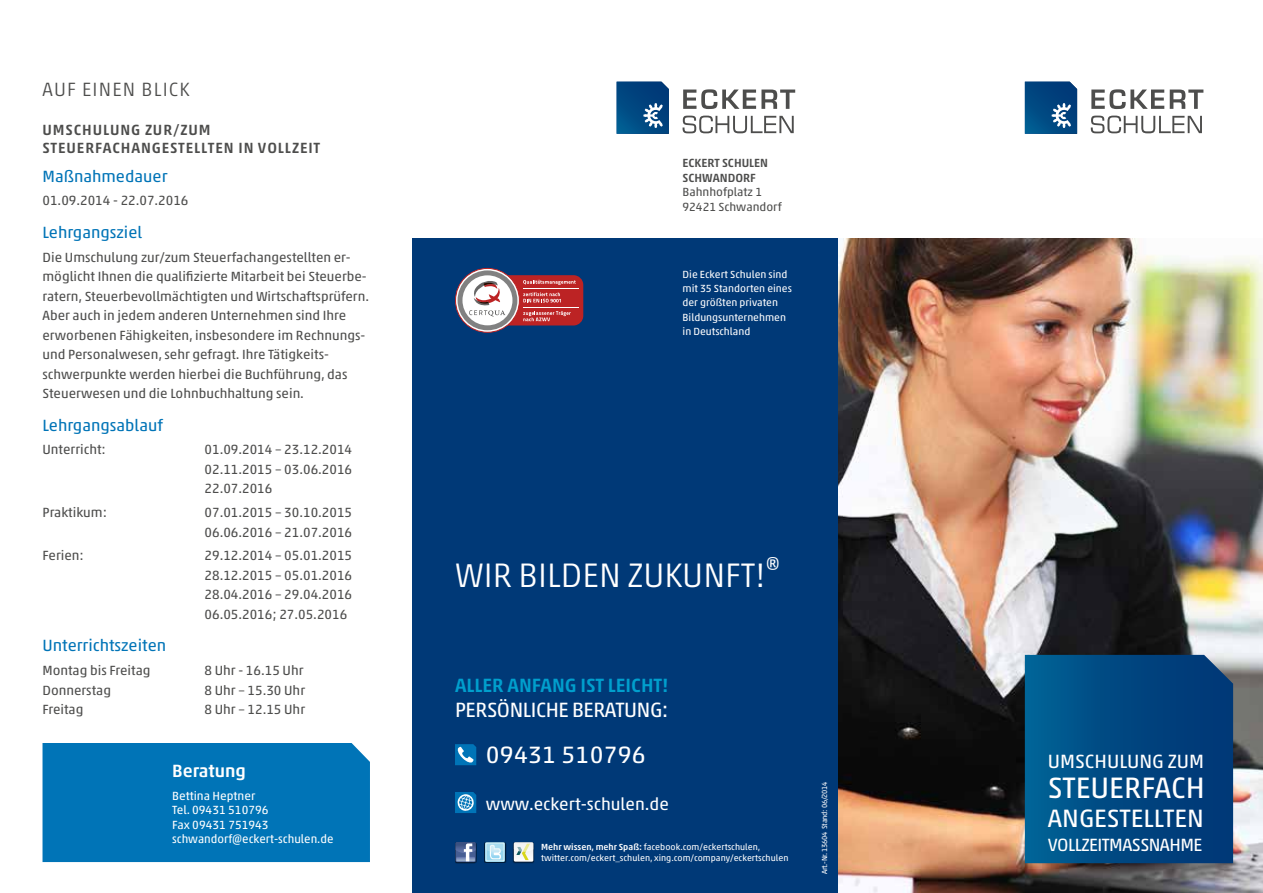
<style>
.page{position:relative;width:1263px;height:893px;background:#fff}
.page>*{position:absolute;margin:0;border:0;box-sizing:border-box;transform-origin:0 0}
.t1{font:300 34.5px "Akko Pro";color:#fff}
.t2{font:30px "Akko Pro";color:#fff}
.t3{font:25.5px "Akko Pro";color:#fff}
.t4{font:24px "Akko Pro";letter-spacing:.01em;color:#fff}
.t5{font:21px "Akko Pro";letter-spacing:-.02em;color:#fff}
.t6{font:500 19.5px "Akko Pro";color:#009fcd}
.t7{font:300 19.5px "Akko Pro";letter-spacing:.06em;color:#4d4d4c}
.t8{font:19.5px "Akko Pro";color:#fff}
.t9{font:18px "Akko Pro";letter-spacing:-.03em;color:#fff}
.t10{font:500 18px "Akko Pro";color:#fff}
.t11{font:17.25px "Akko Pro";color:#fff}
.t12{font:16.5px "Akko Pro";color:#0074b7}
.t13{font:500 15px/18px "Akko Pro";letter-spacing:.06em;color:#4d4d4c}
.t14{font:13.5px/19.5px "Akko Pro";color:#4d4d4c}
.t15{font:12px/14.4px "Akko Pro";color:#fff}
.t16{font:12px/14.4px "Akko Pro";color:#4d4d4c}
.t17{font:500 12px/14.4px "Akko Pro";color:#4d4d4c}
.t18{font:10.5px/14.2px "Akko Pro";color:#fff}
.t19{font:9px/10.8px "Akko Pro";color:#fff}
.t20{font:7.5px "Akko Pro";letter-spacing:-.03em;color:#fff}
.s1{font-weight:500}
</style>
<div class="page">
<img style="left:838px;top:238px;width:425px;height:655px">
<div style="left:43px;top:743px;width:327px;height:119px;background:#0074b7"></div>
<svg style="left:1025px;top:82px;width:52px;height:52px;background:#15558a"></svg>
<svg style="left:1091px;top:116px;width:111px;height:17px"></svg>
<svg style="left:1091px;top:89px;width:112px;height:20px"></svg>
<svg style="left:617px;top:82px;width:52px;height:52px;background:#15558a"></svg>
<svg style="left:682px;top:116px;width:112px;height:17px"></svg>
<svg style="left:683px;top:89px;width:112px;height:20px"></svg>
<svg style="left:1025px;top:655px;width:208px;height:208px;background:#014a83"></svg>
<div style="left:412px;top:238px;width:426px;height:655px;background:#003977"></div>
<svg style="left:455px;top:792px;width:21px;height:21px"></svg>
<svg style="left:455px;top:744px;width:21px;height:21px"></svg>
<img style="left:455px;top:862px;width:21px;height:1px">
<svg style="left:455px;top:842px;width:21px;height:20px"></svg>
<svg style="left:455px;top:842px;width:21px;height:19px"></svg>
<img style="left:484px;top:842px;width:22px;height:21px">
<svg style="left:485px;top:842px;width:20px;height:20px"></svg>
<svg style="left:486px;top:843px;width:18px;height:18px"></svg>
<svg style="left:486px;top:843px;width:17px;height:17px"></svg>
<svg style="left:485px;top:842px;width:20px;height:17px"></svg>
<img style="left:513px;top:842px;width:21px;height:21px">
<svg style="left:514px;top:842px;width:19px;height:20px"></svg>
<div style="left:467px;top:275px;width:116px;height:50px;background:#bc2324;border-radius:10px"></div>
<hr style="left:523px;top:307px;width:56px;height:1px;background:#fff">
<hr style="left:523px;top:288px;width:56px;height:1px;background:#fff">
<svg style="left:455px;top:268px;width:121px;height:65px"></svg>
<h3 class="t7" style="left:43px;top:78px;width:149px">AUF EINEN BLICK</h3>
<p class="t13" style="left:43px;top:121px;width:279px">UMSCHULUNG ZUR/ZUM<br>STEUERFACHANGESTELLTEN IN VOLLZEIT</p>
<p class="t12" style="left:43px;top:166px;width:126px">Maßnahmedauer</p>
<p class="t14" style="left:43px;top:191px;width:148px">01.09.2014 - 22.07.2016</p>
<p class="t12" style="left:43px;top:222px;width:101px">Lehrgangsziel</p>
<p class="t14" style="left:43px;top:247px;width:328px">Die Umschulung zur/zum Steuerfachangestellten er&shy;möglicht Ihnen die qualifizierte Mitarbeit bei Steuerbe&shy;ratern, Steuerbevollmächtigten und Wirtschaftsprüfern.<br>Aber auch in jedem anderen Unternehmen sind Ihre erworbenen Fähigkeiten, insbesondere im Rechnungs&shy;und Personalwesen, sehr gefragt. Ihre Tätigkeits&shy;schwerpunkte werden hierbei die Buchführung, das Steuerwesen und die Lohnbuchhaltung sein.</p>
<p class="t12" style="left:43px;top:415px;width:122px">Lehrgangsablauf</p>
<p class="t14" style="left:43px;top:440px;width:65px">Unterricht:</p>
<p class="t14" style="left:205px;top:440px;width:149px;text-align:justify">01.09.2014 – 23.12.2014<br>02.11.2015 – 03.06.2016<br>22.07.2016</p>
<p class="t14" style="left:43px;top:502px;width:66px">Praktikum:</p>
<p class="t14" style="left:205px;top:502px;width:149px">07.01.2015 – 30.10.2015<br>06.06.2016 – 21.07.2016</p>
<p class="t14" style="left:43px;top:546px;width:43px">Ferien:</p>
<p class="t14" style="left:205px;top:546px;width:149px;text-align:justify">29.12.2014 – 05.01.2015<br>28.12.2015 – 05.01.2016<br>28.04.2016 – 29.04.2016<br>06.05.2016; 27.05.2016</p>
<p class="t12" style="left:43px;top:636px;width:125px">Unterrichtszeiten</p>
<p class="t14" style="left:43px;top:661px;width:110px">Montag bis Freitag</p>
<p class="t14" style="left:205px;top:661px;width:100px">8 Uhr - 16.15 Uhr</p>
<p class="t14" style="left:43px;top:680px;width:70px">Donnerstag</p>
<p class="t14" style="left:205px;top:680px;width:102px">8 Uhr – 15.30 Uhr</p>
<p class="t14" style="left:43px;top:700px;width:42px">Freitag</p>
<p class="t14" style="left:205px;top:700px;width:102px">8 Uhr – 12.15 Uhr</p>
<h3 class="t10" style="left:172px;top:760px;width:75px">Beratung</h3>
<p class="t15" style="left:172px;top:788px;width:163px">Bettina Heptner<br>Tel. 09431 510796<br>Fax 09431 751943 schwandorf@eckert-schulen.de</p>
<p class="t17" style="left:682px;top:156px;width:87px">ECKERT SCHULEN<br>SCHWANDORF</p>
<p class="t16" style="left:682px;top:185px;width:101px">Bahnhofplatz 1<br>92421 Schwandorf</p>
<p class="t18" style="left:682px;top:267px;width:111px">Die Eckert Schulen sind mit 35 Standorten eines der größten privaten<br>Bildungsunternehmen in Deutschland</p>
<h1 class="t1" style="left:455px;top:554px;width:327px">WIR BILDEN ZUKUNFT!®</h1>
<h3 class="t6" style="left:455px;top:673px;width:215px">ALLER ANFANG IST LEICHT!</h3>
<h3 class="t5" style="left:455px;top:697px;width:215px">PERSÖNLICHE BERATUNG:</h3>
<h3 class="t4" style="left:486px;top:740px;width:161px">09431 510796</h3>
<p class="t11" style="left:486px;top:793px;width:185px">www.eckert-schulen.de</p>
<p class="t19" style="left:541px;top:841px;width:249px"><span class="s1">Mehr wissen, mehr Spaß:</span> facebook.com/eckertschulen, twitter.com/eckert_schulen, xing.com/company/eckertschulen</p>
<p class="t20" style="left:820px;top:874px;width:95px;rotate:-90deg">Art.-Nr. 13604 Stand: 06/2014</p>
<h3 class="t8" style="left:1048px;top:749px;width:158px">UMSCHULUNG ZUM</h3>
<h2 class="t2" style="left:1048px;top:769px;width:158px">STEUERFACH</h2>
<h3 class="t3" style="left:1048px;top:802px;width:158px">ANGESTELLTEN</h3>
<h3 class="t9" style="left:1048px;top:833px;width:156px">VOLLZEITMASSNAHME</h3>
</div>
